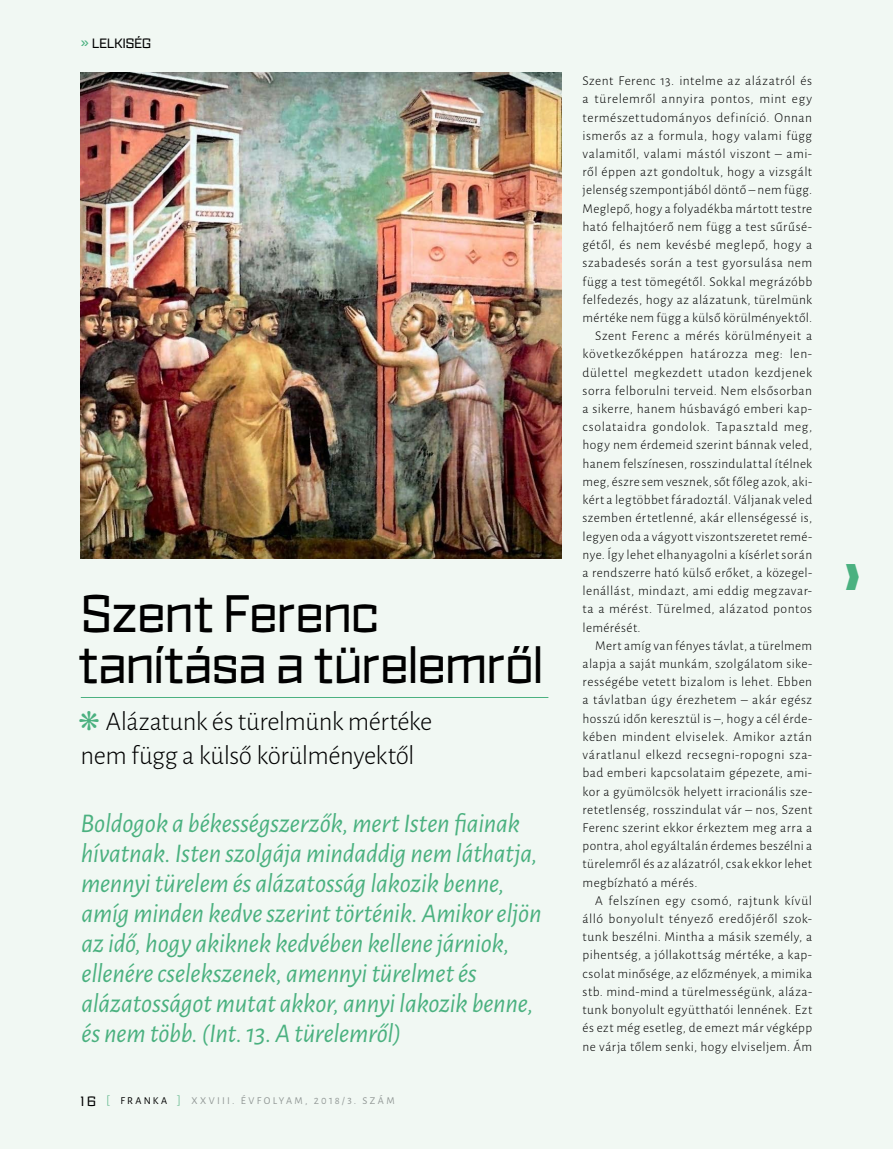
<style>
.page{position:relative;width:893px;height:1149px;background:#fff}
.page>*{position:absolute;margin:0;border:0;box-sizing:border-box;transform-origin:0 0}
.t1{font:52.5px/51px "Ironstrike";letter-spacing:-.01em;color:#000;scale:.92 1}
.t2{font:italic 27px/30px "Alegreya Sans";letter-spacing:-.01em;color:#4bb180}
.t3{font:300 27px/34.5px "Alegreya Sans";letter-spacing:-.015em;color:#000}
.t4{font:300 13.5px "Alegreya Sans";letter-spacing:.035em;color:#000}
.t5{font:13.5px "Ironstrike";color:#000}
.t6{font:10.5px "Alegreya Sans";letter-spacing:.215em;color:#9c9e9f}
.s1{color:#4bb180}
.s2{font-family:"Ironstrike";font-size:13.5px;color:#000}
.s3{font-weight:300;font-size:13.5px;color:#4bb180}
.s4{color:#000}
</style>
<div class="page">
<div style="left:0;top:0;width:893px;height:1148px;background:#f1f8f3"></div>
<img style="left:81px;top:72px;width:480px;height:486px">
<hr style="left:81px;top:697px;width:467px;height:1px;background:#4bb180">
<p class="t5" style="left:81px;top:35px;width:72px"><span class="s1">»</span> LELKISÉG</p>
<h1 class="t1" style="left:79px;top:587px;width:506px">Szent Ferenc tanítása a türelemről</h1>
<h2 class="t3" style="left:79px;top:703px;width:355px"><span class="s1">❋</span> Alázatunk és türelmünk mértéke nem függ a külső körülményektől</h2>
<p class="t2" style="left:81px;top:806px;width:463px">Boldogok a békességszerzők, mert Isten fiainak hívatnak. Isten szolgája mindaddig nem láthatja, mennyi türelem és alázatosság lakozik benne, amíg minden kedve szerint történik. Amikor eljön az idő, hogy akiknek kedvében kellene járniok, ellenére cselekszenek, amennyi türelmet és alázatosságot mutat akkor, annyi lakozik benne, és nem több. (Int. 13. A türelemről)</p>
<p class="t6" style="left:81px;top:1093px;width:169px"><span class="s2">16</span> <span class="s3">[</span> <span class="s4">FRANKA</span> <span class="s3">]</span> XXVIII. ÉVFOLYAM</p>
<p class="t6" style="left:305px;top:1093px;width:67px">, 2018/3. SZÁM</p>
<p class="t4" style="left:583px;top:72px;width:231px">Szent Ferenc 13. intelme az alázatról és</p>
<p class="t4" style="left:583px;top:90px;width:231px">a türelemről annyira pontos, mint egy</p>
<p class="t4" style="left:583px;top:108px;width:231px">természettudományos definíció. Onnan</p>
<p class="t4" style="left:583px;top:127px;width:231px">ismerős az a formula, hogy valami függ</p>
<p class="t4" style="left:583px;top:145px;width:231px">valamitől, valami mástól viszont – ami-</p>
<p class="t4" style="left:583px;top:163px;width:231px">ről éppen azt gondoltuk, hogy a vizsgált</p>
<p class="t4" style="left:583px;top:181px;width:231px">jelenség szempontjából döntő – nem függ.</p>
<p class="t4" style="left:583px;top:199px;width:231px">Meglepő, hogy a folyadékba mártott testre</p>
<p class="t4" style="left:583px;top:218px;width:231px">ható felhajtóerő nem függ a test sűrűsé-</p>
<p class="t4" style="left:583px;top:236px;width:231px">gétől, és nem kevésbé meglepő, hogy a</p>
<p class="t4" style="left:583px;top:254px;width:231px">szabadesés során a test gyorsulása nem</p>
<p class="t4" style="left:583px;top:272px;width:231px">függ a test tömegétől. Sokkal megrázóbb</p>
<p class="t4" style="left:583px;top:290px;width:231px">felfedezés, hogy az alázatunk, türelmünk</p>
<p class="t4" style="left:583px;top:309px;width:231px">mértéke nem függ a külső körülményektől.</p>
<p class="t4" style="left:595px;top:327px;width:218px">Szent Ferenc a mérés körülményeit a</p>
<p class="t4" style="left:583px;top:345px;width:231px">következőképpen határozza meg: len-</p>
<p class="t4" style="left:583px;top:363px;width:231px">dülettel megkezdett utadon kezdjenek</p>
<p class="t4" style="left:583px;top:381px;width:231px">sorra felborulni terveid. Nem elsősorban</p>
<p class="t4" style="left:583px;top:400px;width:231px">a sikerre, hanem húsbavágó emberi kap-</p>
<p class="t4" style="left:583px;top:418px;width:231px">csolataidra gondolok. Tapasztald meg,</p>
<p class="t4" style="left:583px;top:436px;width:231px">hogy nem érdemeid szerint bánnak veled,</p>
<p class="t4" style="left:583px;top:454px;width:231px">hanem felszínesen, rosszindulattal ítélnek</p>
<p class="t4" style="left:583px;top:472px;width:231px">meg, észre sem vesznek, sőt főleg azok, aki-</p>
<p class="t4" style="left:583px;top:491px;width:231px">kért a legtöbbet fáradoztál. Váljanak veled</p>
<p class="t4" style="left:583px;top:509px;width:231px">szemben értetlenné, akár ellenségessé is,</p>
<p class="t4" style="left:583px;top:527px;width:231px">legyen oda a vágyott viszontszeretet remé-</p>
<p class="t4" style="left:583px;top:545px;width:231px">nye. Így lehet elhanyagolni a kísérlet során</p>
<p class="t4" style="left:583px;top:563px;width:231px">a rendszerre ható külső erőket, a közegel-</p>
<p class="t4" style="left:583px;top:582px;width:231px">lenállást, mindazt, ami eddig megzavar-</p>
<p class="t4" style="left:583px;top:600px;width:231px">ta a mérést. Türelmed, alázatod pontos</p>
<p class="t4" style="left:583px;top:618px;width:60px">lemérését.</p>
<p class="t4" style="left:595px;top:636px;width:218px">Mert amíg van fényes távlat, a türelmem</p>
<p class="t4" style="left:583px;top:654px;width:231px">alapja a saját munkám, szolgálatom sike-</p>
<p class="t4" style="left:583px;top:673px;width:231px">rességébe vetett bizalom is lehet. Ebben</p>
<p class="t4" style="left:583px;top:691px;width:231px">a távlatban úgy érezhetem – akár egész</p>
<p class="t4" style="left:583px;top:709px;width:231px">hosszú időn keresztül is –, hogy a cél érde-</p>
<p class="t4" style="left:583px;top:727px;width:231px">kében mindent elviselek. Amikor aztán</p>
<p class="t4" style="left:583px;top:745px;width:231px">váratlanul elkezd recsegni-ropogni sza-</p>
<p class="t4" style="left:583px;top:764px;width:231px">bad emberi kapcsolataim gépezete, ami-</p>
<p class="t4" style="left:583px;top:782px;width:231px">kor a gyümölcsök helyett irracionális sze-</p>
<p class="t4" style="left:583px;top:800px;width:231px">retetlenség, rosszindulat vár – nos, Szent</p>
<p class="t4" style="left:583px;top:818px;width:231px">Ferenc szerint ekkor érkeztem meg arra a</p>
<p class="t4" style="left:583px;top:836px;width:231px">pontra, ahol egyáltalán érdemes beszélni a</p>
<p class="t4" style="left:583px;top:855px;width:231px">türelemről és az alázatról, csak ekkor lehet</p>
<p class="t4" style="left:583px;top:873px;width:116px">megbízható a mérés.</p>
<p class="t4" style="left:595px;top:891px;width:218px">A felszínen egy csomó, rajtunk kívül</p>
<p class="t4" style="left:583px;top:909px;width:231px">álló bonyolult tényező eredőjéről szok-</p>
<p class="t4" style="left:583px;top:927px;width:231px">tunk beszélni. Mintha a másik személy, a</p>
<p class="t4" style="left:583px;top:946px;width:231px">pihentség, a jóllakottság mértéke, a kap-</p>
<p class="t4" style="left:583px;top:964px;width:231px">csolat minősége, az előzmények, a mimika</p>
<p class="t4" style="left:583px;top:982px;width:231px">stb. mind-mind a türelmességünk, aláza-</p>
<p class="t4" style="left:583px;top:1000px;width:231px">tunk bonyolult együtthatói lennének. Ezt</p>
<p class="t4" style="left:583px;top:1018px;width:231px">és ezt még esetleg, de emezt már végképp</p>
<p class="t4" style="left:583px;top:1037px;width:231px">ne várja tőlem senki, hogy elviseljem. Ám</p>
</div>
